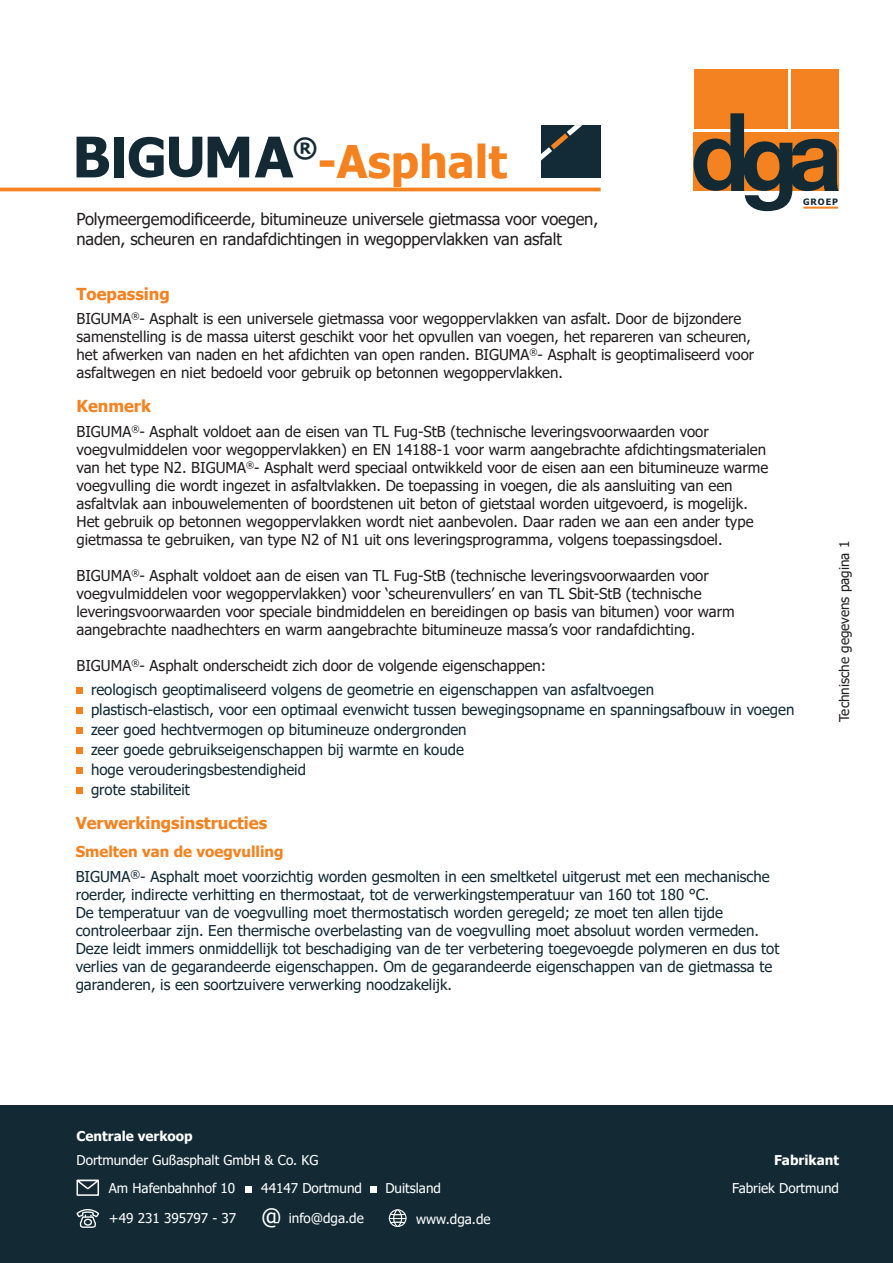
<style>
.page{position:relative;width:893px;height:1263px;background:#fff}
.page>*{position:absolute;margin:0;border:0;box-sizing:border-box;transform-origin:0 0}
.t1{font:700 45px "Tahoma";color:#f58220}
.t2{font:700 26.7px "Tahoma";color:#132a35}
.t3{font:16.5px/19.8px "Tahoma";letter-spacing:-.01em;color:#231f20}
.t4{font:700 16.5px "Tahoma";color:#f58220}
.t5{font:15px/18px "Tahoma";color:#231f20}
.t6{font:15px/18px "Tahoma";color:#132a35}
.t7{font:13.5px/28.2px "Tahoma";color:#fff}
.t8{font:13.5px "Tahoma";color:#231f20}
.t9{font:700 13.5px "Tahoma";color:#fff}
.t10{font:700 8.85px "Tahoma";letter-spacing:.1em;color:#132a35}
.s1{color:#231f20}
.s2{font-weight:700;color:#f58220}
.s3{font-size:22.5px}
</style>
<div class="page">
<hr style="left:0;top:188px;width:601px;height:3px;background:#f58220">
<div style="left:541px;top:125px;width:60px;height:53px;background:#132b36"></div>
<svg style="left:541px;top:125px;width:41px;height:36px"></svg>
<div style="left:694px;top:69px;width:93px;height:59px;background:#f58220"></div>
<div style="left:791px;top:69px;width:48px;height:59px;background:#f58220"></div>
<svg style="left:694px;top:113px;width:145px;height:98px"></svg>
<div style="left:77px;top:687px;width:6px;height:7px;background:#f58220"></div>
<div style="left:77px;top:707px;width:6px;height:7px;background:#f58220"></div>
<div style="left:77px;top:727px;width:6px;height:7px;background:#f58220"></div>
<div style="left:77px;top:747px;width:6px;height:7px;background:#f58220"></div>
<div style="left:77px;top:767px;width:6px;height:7px;background:#f58220"></div>
<div style="left:77px;top:787px;width:6px;height:7px;background:#f58220"></div>
<div style="left:114px;top:137px;width:9px;height:40px;background:#132a35"></div>
<svg style="left:77px;top:137px;width:32px;height:40px"></svg>
<svg style="left:129px;top:137px;width:73px;height:41px"></svg>
<svg style="left:208px;top:137px;width:41px;height:40px"></svg>
<svg style="left:255px;top:137px;width:38px;height:40px"></svg>
<div style="left:0;top:1106px;width:893px;height:157px;background:#132a35"></div>
<svg style="left:77px;top:1180px;width:22px;height:16px"></svg>
<div style="left:245px;top:1186px;width:6px;height:7px;background:#fff"></div>
<svg style="left:77px;top:1209px;width:22px;height:19px"></svg>
<div style="left:371px;top:1186px;width:6px;height:7px;background:#fff"></div>
<div style="left:389px;top:1209px;width:17px;height:18px;border:1px solid #fff;border-radius:50%"></div>
<div style="left:393px;top:1209px;width:9px;height:18px;border:1px solid #fff;border-radius:50%"></div>
<svg style="left:389px;top:1212px;width:17px;height:12px"></svg>
<h2 class="t2" style="left:293px;top:130px;width:26px">®</h2>
<h1 class="t1" style="left:317px;top:130px;width:191px">-Asphalt</h1>
<p class="t3" style="left:77px;top:210px;width:523px">Polymeergemodificeerde, bitumineuze universele gietmassa voor voegen, naden, scheuren en randafdichtingen in wegoppervlakken van asfalt</p>
<p class="t4" style="left:77px;top:283px;width:95px">Toepassing</p>
<p class="t5" style="left:77px;top:311px;width:679px">BIGUMA<sup>®</sup>- Asphalt is een universele gietmassa voor wegoppervlakken van asfalt. Door de bijzondere samenstelling is de massa uiterst geschikt voor het opvullen van voegen, het repareren van scheuren, het afwerken van naden en het afdichten van open randen. BIGUMA<sup>®</sup>- Asphalt is geoptimaliseerd voor asfaltwegen en niet bedoeld voor gebruik op betonnen wegoppervlakken.</p>
<p class="t4" style="left:77px;top:395px;width:76px">Kenmerk</p>
<p class="t5" style="left:77px;top:423px;width:693px">BIGUMA<sup>®</sup>- Asphalt voldoet aan de eisen van TL Fug-StB (technische leveringsvoorwaarden voor voegvulmiddelen voor wegoppervlakken) en EN 14188-1 voor warm aangebrachte afdichtingsmaterialen van het type N2. BIGUMA<sup>®</sup>- Asphalt werd speciaal ontwikkeld voor de eisen aan een bitumineuze warme voegvulling die wordt ingezet in asfaltvlakken. De toepassing in voegen, die als aansluiting van een asfaltvlak aan inbouwelementen of boordstenen uit beton of gietstaal worden uitgevoerd, is mogelijk.<br>Het gebruik op betonnen wegoppervlakken wordt niet aanbevolen. Daar raden we aan een ander type gietmassa te gebruiken, van type N2 of N1 uit ons leveringsprogramma, volgens toepassingsdoel.</p>
<p class="t5" style="left:77px;top:567px;width:660px">BIGUMA<sup>®</sup>- Asphalt voldoet aan de eisen van TL Fug-StB (technische leveringsvoorwaarden voor voegvulmiddelen voor wegoppervlakken) voor ‘scheurenvullers’ en van TL Sbit-StB (technische leveringsvoorwaarden voor speciale bindmiddelen en bereidingen op basis van bitumen) voor warm aangebrachte naadhechters en warm aangebrachte bitumineuze massa’s voor randafdichting.</p>
<p class="t6" style="left:91px;top:654px;width:565px;line-height:24.2px;text-indent:-14px"><span class="s1">BIGUMA</span><sup>®</sup><span class="s1">- Asphalt onderscheidt zich door de volgende eigenschappen:<br></span>reologisch geoptimaliseerd volgens de geometrie en eigenschappen van asfaltvoegen</p>
<p class="t6" style="left:91px;top:700px;width:705px;line-height:20px">plastisch-elastisch, voor een optimaal evenwicht tussen bewegingsopname en spanningsafbouw in voegen zeer goed hechtvermogen op bitumineuze ondergronden<br>zeer goede gebruikseigenschappen bij warmte en koude<br>hoge verouderingsbestendigheid<br>grote stabiliteit</p>
<p class="t4" style="left:76px;top:811px;width:193px">Verwerkingsinstructies</p>
<p class="t6" style="left:76px;top:840px;width:695px;line-height:25.3px"><span class="s2">Smelten van de voegvulling<br></span>BIGUMA<sup>®</sup>- Asphalt moet voorzichtig worden gesmolten in een smeltketel uitgerust met een mechanische</p>
<p class="t6" style="left:76px;top:887px;width:705px">roerder, indirecte verhitting en thermostaat, tot de verwerkingstemperatuur van 160 tot 180 °C.<br>De temperatuur van de voegvulling moet thermostatisch worden geregeld; ze moet ten allen tijde controleerbaar zijn. Een thermische overbelasting van de voegvulling moet absoluut worden vermeden.<br>Deze leidt immers onmiddellijk tot beschadiging van de ter verbetering toegevoegde polymeren en dus tot verlies van de gegarandeerde eigenschappen. Om de gegarandeerde eigenschappen van de gietmassa te garanderen, is een soortzuivere verwerking noodzakelijk.</p>
<p class="t10" style="left:803px;top:196px;width:36px">GROEP</p>
<p class="t8" style="left:835px;top:722px;width:183px;rotate:-90deg">Technische gegevens pagina 1</p>
<p class="t9" style="left:77px;top:1127px;width:118px">Centrale verkoop</p>
<p class="t7" style="left:109px;top:1146px;width:211px;text-indent:-32px">Dortmunder Gußasphalt GmbH &amp; Co. KG<br>Am Hafenbahnhof 10</p>
<p class="t7" style="left:261px;top:1175px;width:102px">44147 Dortmund</p>
<p class="t7" style="left:109px;top:1205px;width:256px">+49 231 395797 - 37 <span class="s3">@</span> info@dga.de</p>
<p class="t7" style="left:385px;top:1175px;width:57px">Duitsland</p>
<p class="t7" style="left:416px;top:1205px;width:76px">www.dga.de</p>
<p class="t9" style="left:774px;top:1150px;width:66px">Fabrikant</p>
<p class="t7" style="left:732px;top:1175px;width:108px">Fabriek Dortmund</p>
</div>
